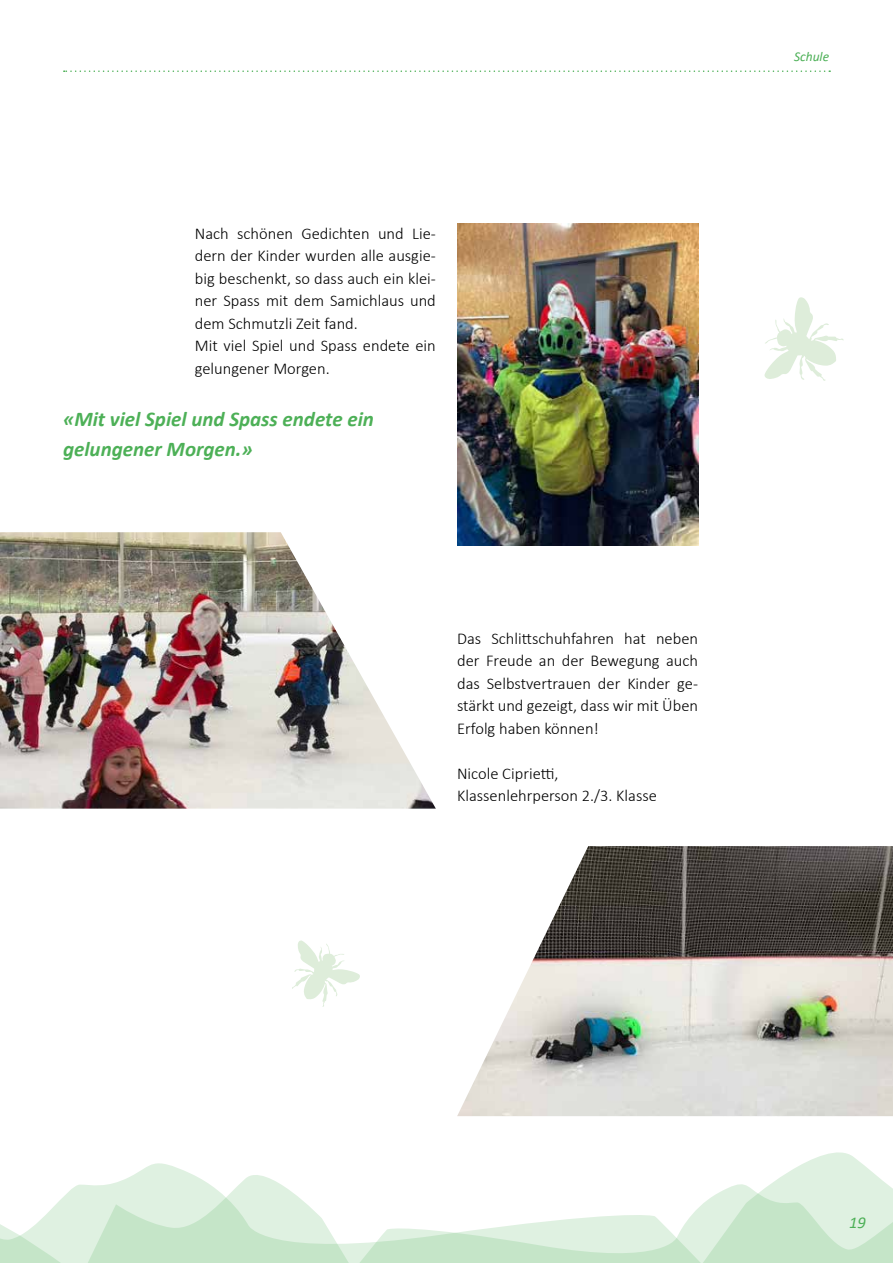
<style>
.page{position:relative;width:893px;height:1263px;background:#fff}
.page>*{position:absolute;margin:0;border:0;box-sizing:border-box;transform-origin:0 0}
.t1{font:italic 700 21px/30px "Calibri";color:#4db057}
.t2{font:300 16.5px/22.5px "Calibri";color:#000}
.t3{font:italic 16.5px "Calibri";color:#4db057}
.t4{font:italic 13.5px "Calibri";color:#4db057}
</style>
<div class="page">
<svg style="left:137px;top:1152px;width:736px;height:21px"></svg>
<svg style="left:0;top:1195px;width:66px;height:68px"></svg>
<svg style="left:66px;top:1173px;width:827px;height:90px"></svg>
<svg style="left:64px;top:70px;width:766px;height:2px"></svg>
<img style="left:457px;top:224px;width:241px;height:322px">
<img style="left:0;top:532px;width:436px;height:277px">
<img style="left:457px;top:846px;width:436px;height:270px">
<svg style="left:764px;top:297px;width:80px;height:84px"></svg>
<svg style="left:292px;top:940px;width:68px;height:67px"></svg>
<p class="t2" style="left:195px;top:222px;width:242px">Nach schönen Gedichten und Lie&shy;dern der Kinder wurden alle ausgie&shy;big beschenkt, so dass auch ein klei&shy;ner Spass mit dem Samichlaus und dem Schmutzli Zeit fand.<br>Mit viel Spiel und Spass endete ein gelungener Morgen.</p>
<p class="t1" style="left:63px;top:403px;width:312px">«Mit viel Spiel und Spass endete ein gelungener Morgen.»</p>
<p class="t2" style="left:457px;top:627px;width:242px;text-align:justify">Das Schlittschuhfahren hat neben der Freude an der Bewegung auch das Selbstvertrauen der Kinder ge&shy;stärkt und gezeigt, dass wir mit Üben Erfolg haben können!</p>
<p class="t2" style="left:457px;top:762px;width:201px">Nicole Ciprietti,<br>Klassenlehrperson 2./3. Klasse</p>
<p class="t4" style="left:794px;top:47px;width:37px">Schule</p>
<p class="t3" style="left:849px;top:1210px;width:18px">19</p>
</div>
